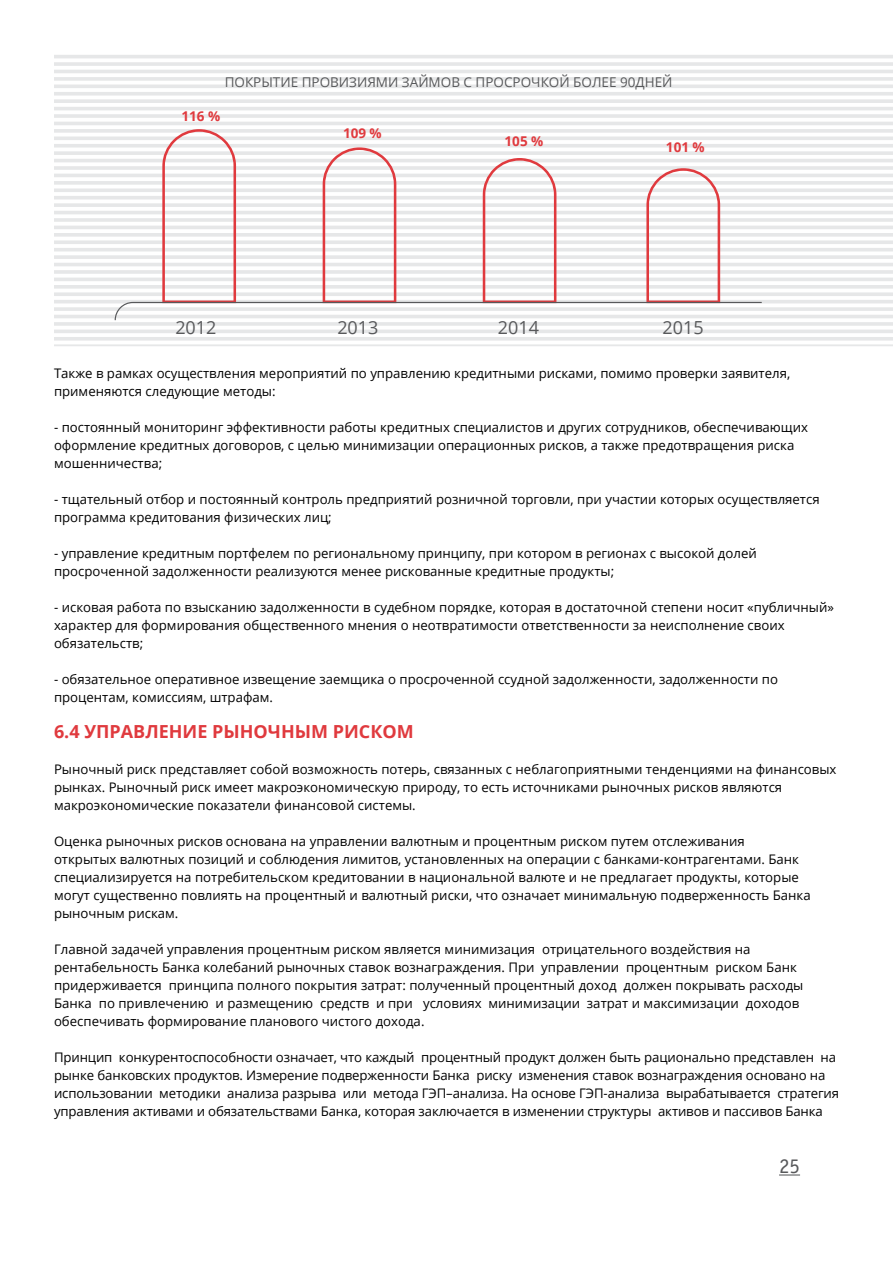
<style>
.page{position:relative;width:893px;height:1263px;background:#fff}
.page>*{position:absolute;margin:0;border:0;box-sizing:border-box;transform-origin:0 0}
.t1{font:21px "DS Officina Sans";color:#58595b}
.t2{font:700 18px "Open Sans";color:#e03a3e}
.t3{font:18px "Open Sans";color:#58595b}
.t4{font:13.5px "Open Sans";color:#58595b}
.t5{font:700 13.5px "Open Sans";color:#e03a3e}
.t6{font:13.2px/18px "Open Sans";color:#000}
</style>
<div class="page">
<svg style="left:779px;top:1174px;width:21px;height:1px"></svg>
<hr style="left:54px;top:55px;width:839px;height:3px;background:#e6e7e8">
<hr style="left:54px;top:62px;width:839px;height:4px;background:#e6e7e8">
<hr style="left:54px;top:70px;width:839px;height:3px;background:#e6e7e8">
<hr style="left:54px;top:77px;width:839px;height:4px;background:#e6e7e8">
<hr style="left:54px;top:85px;width:839px;height:3px;background:#e6e7e8">
<hr style="left:54px;top:92px;width:839px;height:4px;background:#e6e7e8">
<hr style="left:54px;top:99px;width:839px;height:4px;background:#e6e7e8">
<hr style="left:54px;top:107px;width:839px;height:3px;background:#e6e7e8">
<hr style="left:54px;top:114px;width:839px;height:4px;background:#e6e7e8">
<hr style="left:54px;top:122px;width:839px;height:3px;background:#e6e7e8">
<hr style="left:54px;top:129px;width:839px;height:4px;background:#e6e7e8">
<hr style="left:54px;top:136px;width:839px;height:4px;background:#e6e7e8">
<hr style="left:54px;top:144px;width:839px;height:4px;background:#e6e7e8">
<hr style="left:54px;top:151px;width:839px;height:4px;background:#e6e7e8">
<hr style="left:54px;top:159px;width:839px;height:3px;background:#e6e7e8">
<hr style="left:54px;top:166px;width:839px;height:4px;background:#e6e7e8">
<hr style="left:54px;top:174px;width:839px;height:3px;background:#e6e7e8">
<hr style="left:54px;top:181px;width:839px;height:4px;background:#e6e7e8">
<hr style="left:54px;top:188px;width:839px;height:4px;background:#e6e7e8">
<hr style="left:54px;top:196px;width:839px;height:3px;background:#e6e7e8">
<hr style="left:54px;top:203px;width:839px;height:4px;background:#e6e7e8">
<hr style="left:54px;top:211px;width:839px;height:3px;background:#e6e7e8">
<hr style="left:54px;top:218px;width:839px;height:4px;background:#e6e7e8">
<hr style="left:54px;top:226px;width:839px;height:3px;background:#e6e7e8">
<hr style="left:54px;top:233px;width:839px;height:4px;background:#e6e7e8">
<hr style="left:54px;top:240px;width:839px;height:4px;background:#e6e7e8">
<hr style="left:54px;top:248px;width:839px;height:3px;background:#e6e7e8">
<hr style="left:54px;top:255px;width:839px;height:4px;background:#e6e7e8">
<hr style="left:54px;top:263px;width:839px;height:3px;background:#e6e7e8">
<hr style="left:54px;top:270px;width:839px;height:4px;background:#e6e7e8">
<hr style="left:54px;top:278px;width:839px;height:3px;background:#e6e7e8">
<hr style="left:54px;top:285px;width:839px;height:4px;background:#e6e7e8">
<hr style="left:54px;top:292px;width:839px;height:4px;background:#e6e7e8">
<hr style="left:54px;top:300px;width:839px;height:3px;background:#e6e7e8">
<hr style="left:54px;top:307px;width:839px;height:4px;background:#e6e7e8">
<hr style="left:54px;top:315px;width:839px;height:3px;background:#e6e7e8">
<hr style="left:54px;top:322px;width:839px;height:4px;background:#e6e7e8">
<hr style="left:54px;top:330px;width:839px;height:3px;background:#e6e7e8">
<hr style="left:54px;top:337px;width:839px;height:4px;background:#e6e7e8">
<hr style="left:54px;top:344px;width:839px;height:2px;background:#e6e7e8">
<svg style="left:115px;top:129px;width:647px;height:191px"></svg>
<p class="t4" style="left:225px;top:73px;width:20px">Покр</p>
<p class="t4" style="left:261px;top:73px;width:51px">ытие пров</p>
<p class="t4" style="left:339px;top:73px;width:101px">изиям и займов</p>
<p class="t4" style="left:464px;top:73px;width:23px">с просрочко</p>
<p class="t4" style="left:559px;top:73px;width:86px">й более 90дне</p>
<p class="t4" style="left:662px;top:73px;width:12px">й</p>
<p class="t5" style="left:181px;top:106px;width:40px">116 %</p>
<p class="t5" style="left:343px;top:123px;width:40px">109 %</p>
<p class="t5" style="left:505px;top:131px;width:40px">105 %</p>
<p class="t5" style="left:666px;top:138px;width:40px">101 %</p>
<h2 class="t3" style="left:175px;top:315px;width:43px">2012</h2>
<h2 class="t3" style="left:337px;top:315px;width:43px">2013</h2>
<h2 class="t3" style="left:498px;top:315px;width:43px">2014</h2>
<h2 class="t3" style="left:663px;top:315px;width:43px">2015</h2>
<p class="t6" style="left:54px;top:364px;width:738px">Также в рамках осуществления мероприятий по управлению кредитными рисками, помимо проверки заявителя, применяются следующие методы:</p>
<p class="t6" style="left:54px;top:418px;width:755px">- постоянный мониторинг эффективности работы кредитных специалистов и других сотрудников, обеспечивающих оформление кредитных договоров, с целью минимизации операционных рисков, а также предотвращения риска мошенничества;</p>
<p class="t6" style="left:54px;top:490px;width:767px">- тщательный отбор и постоянный контроль предприятий розничной торговли, при участии которых осуществляется программа кредитования физических лиц;</p>
<p class="t6" style="left:54px;top:544px;width:704px">- управление кредитным портфелем по региональному принципу, при котором в регионах с высокой долей просроченной задолженности реализуются менее рискованные кредитные продукты;</p>
<p class="t6" style="left:54px;top:598px;width:781px">- исковая работа по взысканию задолженности в судебном порядке, которая в достаточной степени носит «публичный» характер для формирования общественного мнения о неотвратимости ответственности за неисполнение своих обязательств;</p>
<p class="t6" style="left:54px;top:670px;width:726px">- обязательное оперативное извещение заемщика о просроченной ссудной задолженности, задолженности по процентам, комиссиям, штрафам.</p>
<h2 class="t2" style="left:54px;top:719px;width:331px">6.4 Управл ение рыночным риском</h2>
<p class="t6" style="left:54px;top:760px;width:784px">Рыночный риск представляет собой возможность потерь, связанных с неблагоприятными тенденциями на финансовых рынках. Рыночный риск имеет макроэкономическую природу, то есть источниками рыночных рисков являются макроэкономические показатели финансовой системы.</p>
<p class="t6" style="left:54px;top:832px;width:758px">Оценка рыночных рисков основана на управлении валютным и процентным риском путем отслеживания<br>открытых валютных позиций и соблюдения лимитов, установленных на операции с банками-контрагентами. Банк специализируется на потребительском кредитовании в национальной валюте и не предлагает продукты, которые могут существенно повлиять на процентный и валютный риски, что означает минимальную подверженность Банка рыночным рискам.</p>
<p class="t6" style="left:54px;top:940px;width:751px">Главной задачей управления процентным риском является минимизация отрицательного воздействия на рентабельность Банка колебаний рыночных ставок вознаграждения. При управлении процентным риском Банк придерживается принципа полного покрытия затрат: полученный процентный доход должен покрывать расходы Банка по привлечению и размещению средств и при условиях минимизации затрат и максимизации доходов обеспечивать формирование планового чистого дохода.</p>
<p class="t6" style="left:54px;top:1048px;width:787px">Принцип конкурентоспособности означает, что каждый процентный продукт должен быть рационально представлен на рынке банковских продуктов. Измерение подверженности Банка риску изменения ставок вознаграждения основано на использовании методики анализа разрыва или метода ГЭП–анализа. На основе ГЭП-анализа вырабатывается стратегия управления активами и обязательствами Банка, которая заключается в изменении структуры активов и пассивов Банка</p>
<h1 class="t1" style="left:779px;top:1154px;width:22px">25</h1>
</div>
